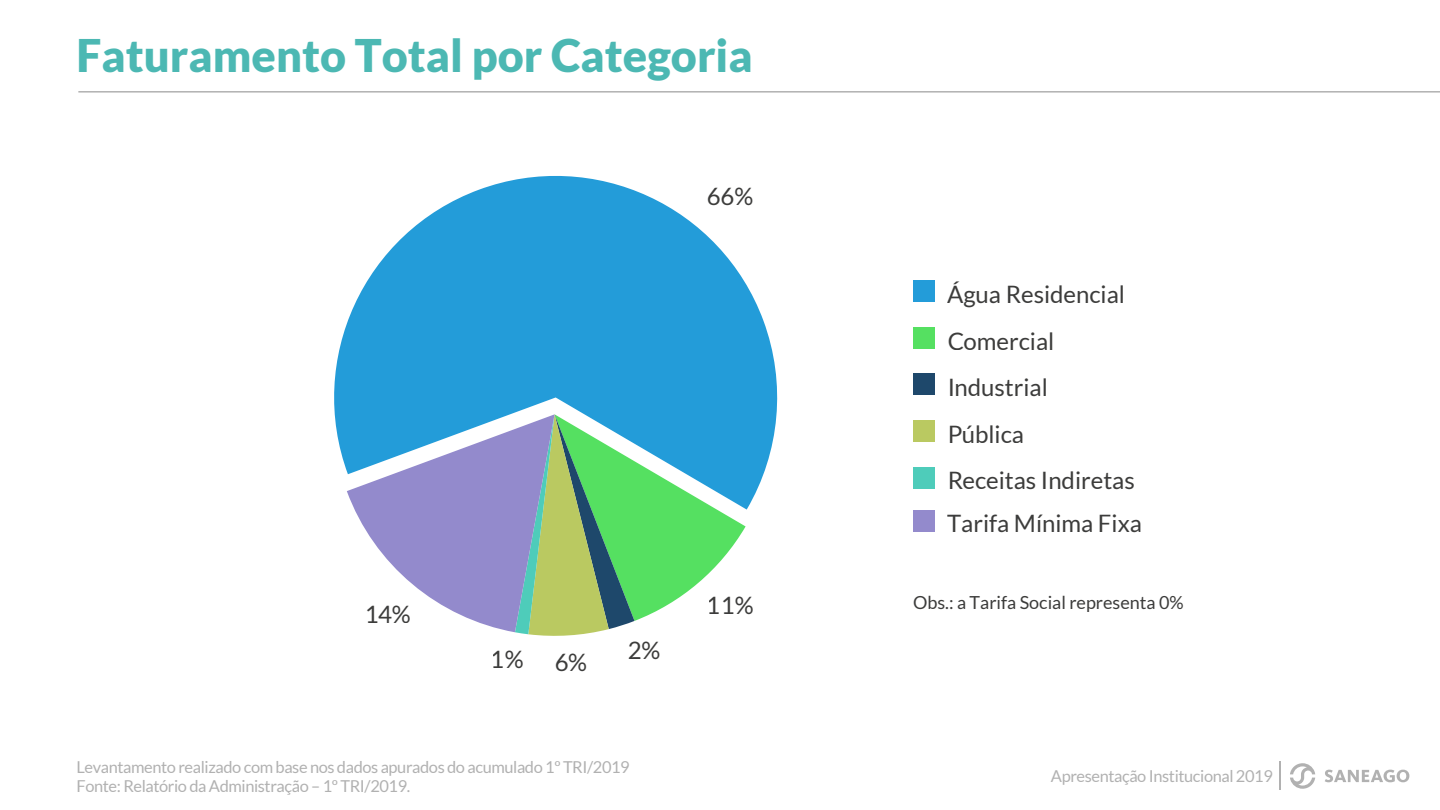
<style>
.page{position:relative;width:1440px;height:810px;background:#fff}
.page>*{position:absolute;margin:0;border:0;box-sizing:border-box;transform-origin:0 0}
.t1{font:900 45px "Lato";color:#4cb8b3}
.t2{font:24px/46.6px "Lato";color:#3c3c3b}
.t3{font:18px "Lato";color:#3c3c3b}
.t4{font:16.42px/19.7px "Lato";letter-spacing:-.025em;color:#b1b1b1}
</style>
<div class="page">
<svg style="left:1325px;top:770px;width:84px;height:12px"></svg>
<svg style="left:1290px;top:763px;width:25px;height:26px"></svg>
<hr style="left:1279px;top:762px;width:2px;height:28px;background:#b1b1b1">
<hr style="left:78px;top:91px;width:1362px;height:2px;background:#b1b1b1">
<div style="left:913px;top:281px;width:21px;height:21px;background:#239cd9"></div>
<div style="left:913px;top:327px;width:21px;height:22px;background:#55e061"></div>
<div style="left:913px;top:374px;width:21px;height:21px;background:#1e486b"></div>
<div style="left:913px;top:420px;width:21px;height:22px;background:#bac961"></div>
<div style="left:913px;top:467px;width:21px;height:21px;background:#4eccba"></div>
<div style="left:913px;top:510px;width:21px;height:21px;background:#938acc"></div>
<svg style="left:334px;top:176px;width:444px;height:334px;fill:#239cd9"></svg>
<svg style="left:347px;top:414px;width:399px;height:222px"></svg>
<h1 class="t1" style="left:77px;top:30px;width:678px">Faturamento Total por Categoria</h1>
<h2 class="t2" style="left:707px;top:173px;width:48px">66%</h2>
<h2 class="t2" style="left:364px;top:591px;width:48px">14%</h2>
<h2 class="t2" style="left:491px;top:636px;width:34px">1%</h2>
<h2 class="t2" style="left:554px;top:639px;width:34px">6%</h2>
<h2 class="t2" style="left:627px;top:627px;width:34px">2%</h2>
<p class="t4" style="left:77px;top:757px;width:555px">Levantamento realizado com base nos dados apurados do acumulado 1º TRI/2019<br>Fonte: Relatório da Administração – 1º TRI/2019.</p>
<h2 class="t2" style="left:707px;top:582px;width:48px">11%</h2>
<h2 class="t2" style="left:947px;top:271px;width:189px">Água Residencial<br>Comercial<br>Industrial<br>Pública<br>Receitas Indiretas</h2>
<h2 class="t2" style="left:947px;top:500px;width:196px">Tarifa Mínima Fixa</h2>
<p class="t3" style="left:913px;top:592px;width:272px">Obs.: a Tarifa Social representa 0%</p>
<p class="t4" style="left:1051px;top:766px;width:223px">Apresentação Institucional 2019</p>
</div>
